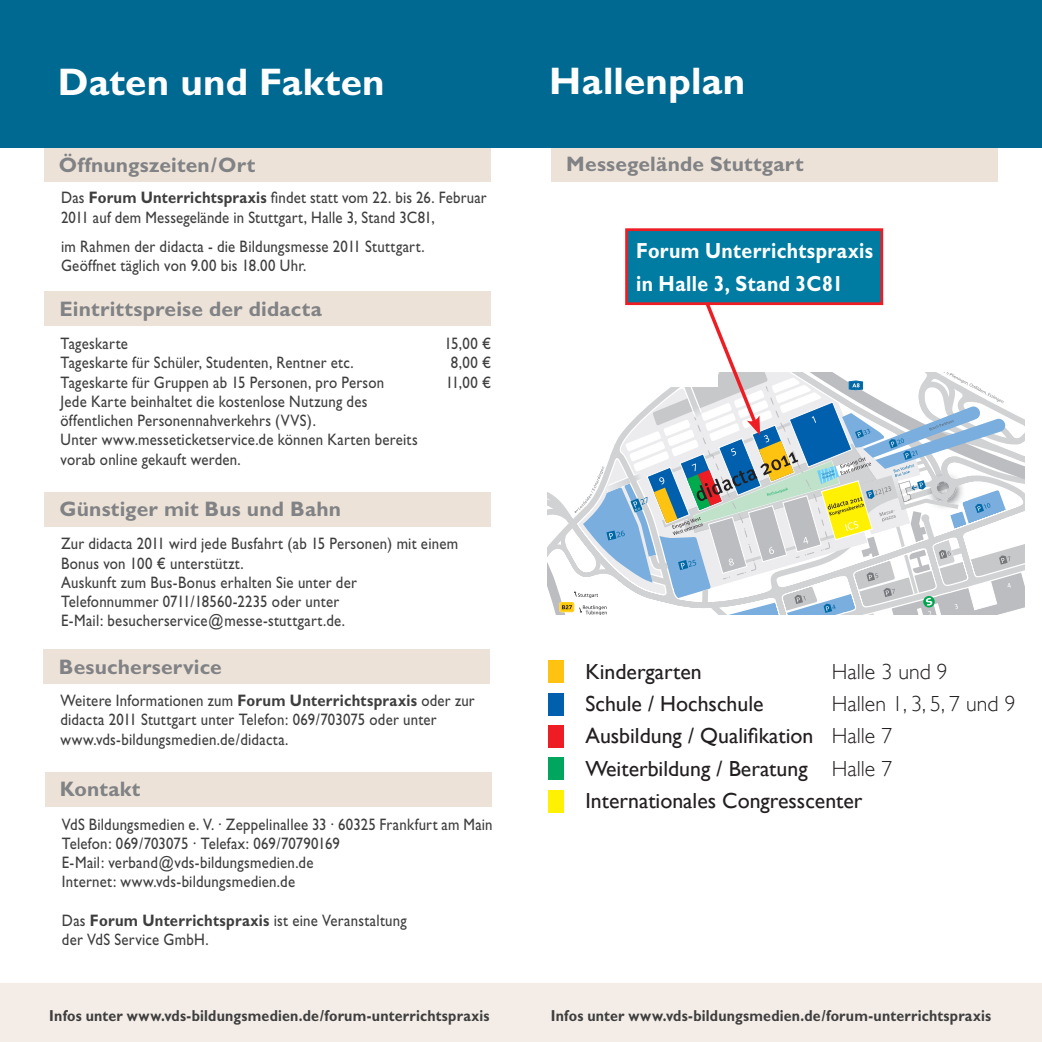
<style>
.page{position:relative;width:1042px;height:1042px;background:#fff}
.page>*{position:absolute;margin:0;border:0;box-sizing:border-box;transform-origin:0 0}
.t1{font:700 38.5px "Gill Sans";letter-spacing:.005em;color:#fff}
.t2{font:21.88px/32.2px "Gill Sans";color:#231f20}
.t3{font:700 21.88px/32.9px "Gill Sans";letter-spacing:.02em;color:#fff;scale:.89 1}
.t4{font:300 21.88px "Gill Sans";color:#231f20}
.t5{font:700 21px "Gill Sans";letter-spacing:.01em;color:#808285}
.t6{font:16.62px/19.2px "Gill Sans";letter-spacing:.015em;color:#3e3e3f;scale:.89 1}
.t7{font:700 15.92px "Gill Sans";letter-spacing:.015em;color:#3e3e3f;scale:.89 1}
.s1{font-weight:700}
.s2{font-weight:300}
</style>
<div class="page">
<div style="left:0;top:983px;width:1042px;height:59px;background:#f4ede7"></div>
<div style="left:551px;top:147px;width:446px;height:35px;background:#ede2d7"></div>
<div style="left:45px;top:147px;width:446px;height:35px;background:#ede2d7"></div>
<div style="left:45px;top:492px;width:446px;height:35px;background:#ede2d7"></div>
<div style="left:45px;top:291px;width:446px;height:35px;background:#ede2d7"></div>
<div style="left:44px;top:649px;width:446px;height:35px;background:#ede2d7"></div>
<div style="left:46px;top:772px;width:446px;height:34px;background:#ede2d7"></div>
<div style="left:549px;top:660px;width:15px;height:23px;background:#fec210"></div>
<div style="left:549px;top:692px;width:15px;height:23px;background:#0160ae"></div>
<div style="left:549px;top:725px;width:15px;height:23px;background:#ee1d23"></div>
<div style="left:549px;top:757px;width:15px;height:23px;background:#00a65d"></div>
<div style="left:549px;top:790px;width:15px;height:23px;background:#fff101"></div>
<div style="left:625px;top:228px;width:258px;height:77px;background:#007ca2;border:3px solid #ee1d23"></div>
<svg style="left:547px;top:298px;width:478px;height:316px"></svg>
<div style="left:0;top:0;width:1042px;height:147px;background:#006991"></div>
<h1 class="t1" style="left:58px;top:59px;width:328px">Daten und Fakten</h1>
<h1 class="t1" style="left:549px;top:58px;width:197px">Hallenplan</h1>
<p class="t5" style="left:59px;top:152px;width:198px">Öffnungszeiten/Ort</p>
<p class="t5" style="left:566px;top:152px;width:239px">Messegelände Stuttgart</p>
<p class="t6" style="left:61px;top:188px;width:480px">Das <span class="s1">Forum Unterrichtspraxis</span> findet statt vom 22. bis 26. Februar<br>2011 auf dem Messegelände in Stuttgart, Halle 3, Stand 3C81,</p>
<p class="t6" style="left:61px;top:237px;width:410px">im Rahmen der didacta - die Bildungsmesse 2011 Stuttgart.<br>Geöffnet täglich von 9.00 bis 18.00 Uhr.</p>
<h2 class="t3" style="left:636px;top:234px;width:268px">Forum Unterrichtspraxis in Halle 3, Stand 3C81</h2>
<p class="t5" style="left:59px;top:296px;width:264px">Eintrittspreise der didacta</p>
<p class="t6" style="left:61px;top:334px;width:403px">Tageskarte<br>Tageskarte für Schüler, Studenten, Rentner etc.<br>Tageskarte für Gruppen ab 15 Personen, pro Person<br>Jede Karte beinhaltet die kostenlose Nutzung des öffentlichen Personennahverkehrs (VVS).<br>Unter www.messeticketservice.de können Karten bereits vorab online gekauft werden.</p>
<p class="t6" style="left:444px;top:334px;width:54px;text-align:center">15,00 €<br>8,00 €<br>11,00 ¤</p>
<p class="t5" style="left:60px;top:497px;width:283px">Günstiger mit Bus und Bahn</p>
<p class="t6" style="left:61px;top:534px;width:448px">Zur didacta 2011 wird jede Busfahrt (ab 15 Personen) mit einem Bonus von 100 € unterstützt.<br>Auskunft zum Bus-Bonus erhalten Sie unter der Telefonnummer 0711/18560-2235 oder unter<br>E-Mail: besucherservice@messe-stuttgart.de.</p>
<p class="t5" style="left:59px;top:654px;width:164px">Besucherservice</p>
<p class="t6" style="left:60px;top:691px;width:467px">Weitere Informationen zum <span class="s1">Forum Unterrichtspraxis</span> oder zur didacta 2011 Stuttgart unter Telefon: 069/703075 oder unter www.vds-bildungsmedien.de/didacta.</p>
<p class="t5" style="left:60px;top:777px;width:82px">Kontakt</p>
<p class="t6" style="left:62px;top:814px;width:485px">VdS Bildungsmedien e. V. · Zeppelinallee 33 · 60325 Frankfurt am Main Telefon: 069/703075 · Telefax: 069/70790169<br>E-Mail: verband@vds-bildungsmedien.de<br>Internet: www.vds-bildungsmedien.de</p>
<p class="t6" style="left:62px;top:911px;width:389px">Das <span class="s1">Forum Unterrichtspraxis</span> ist eine Veranstaltung der VdS Service GmbH.</p>
<h2 class="t2" style="left:585px;top:655px;width:118px">Kindergarten</h2>
<h2 class="t4" style="left:832px;top:659px;width:118px">Halle 3 und 9</h2>
<h2 class="t2" style="left:585px;top:687px;width:180px">Schule / Hochschule</h2>
<h2 class="t2" style="left:585px;top:687px;width:432px;text-indent:246px"><span class="s2">Hallen 1, 3, 5, 7 und 9<br></span>Ausbildung / Qualifikation <span class="s2">Halle 7<br></span>Weiterbildung / Beratung <span class="s2">Halle 7<br></span>Internationales Congresscenter</h2>
<p class="t7" style="left:49px;top:1006px;width:496px">Infos unter www.vds-bildungsmedien.de/forum-unterrichtspraxis</p>
<p class="t7" style="left:551px;top:1006px;width:496px">Infos unter www.vds-bildungsmedien.de/forum-unterrichtspraxis</p>
</div>
